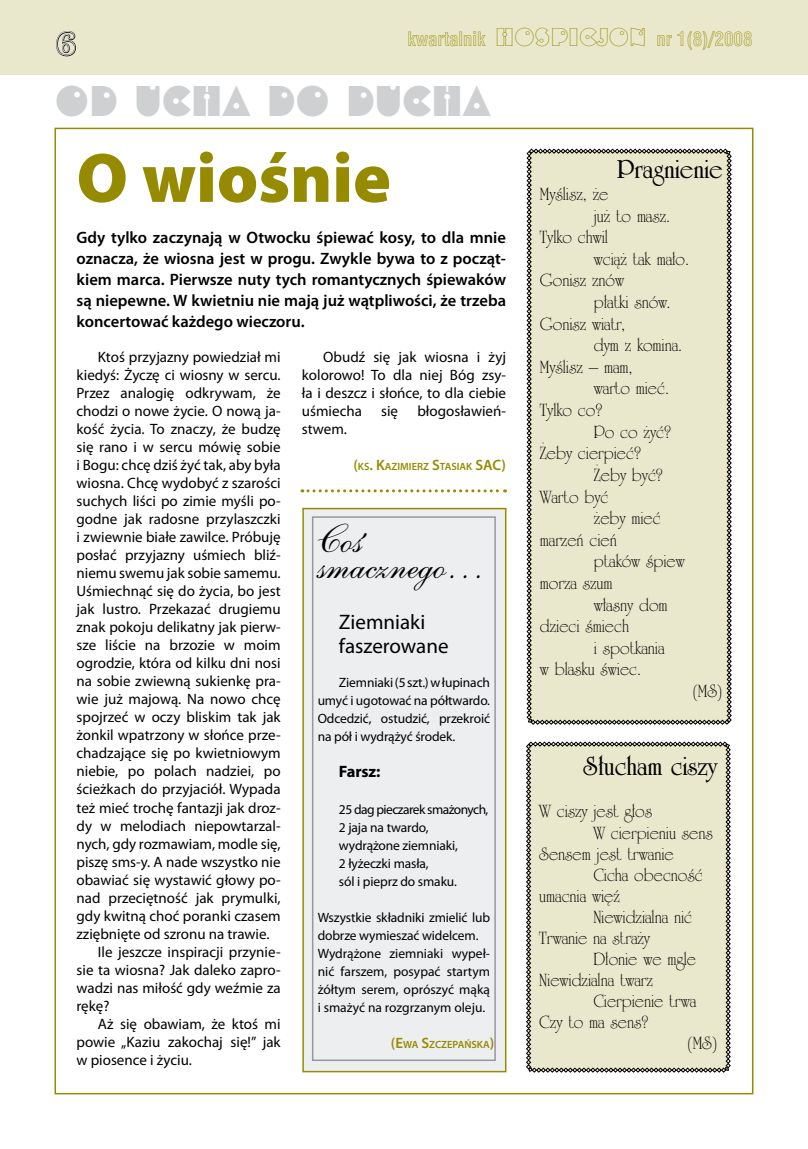
<style>
.page{position:relative;width:808px;height:1149px;background:#fff}
.page>*{position:absolute;margin:0;border:0;box-sizing:border-box;transform-origin:0 0}
.t1{font:900 70.5px "Myriad Pro";color:#968b00}
.t2{font:34.5px/26.5px "Shelley Andante PL";color:#000}
.t3{font:30px "Shotgun PL";color:#ced0d2}
.t4{font:30px "Windsor Out PL";color:#fff}
.t5{font:700 27px "Univrsty Roman PL";color:#000}
.t6{font:21px/24px "Myriad Pro";color:#000}
.t7{font:18px "Univrsty Roman PL";color:#000}
.t8{font:18px "Swis 721 Bd Cn Out PL";color:#968b00}
.t9{font:600 16.5px/21px "Myriad Pro";color:#000;text-align:justify}
.t10{font:700 16.5px "Myriad Pro";letter-spacing:-.01em;color:#000}
.t11{font:15px/18px "Myriad Pro";color:#000;text-align:justify}
.t12{font:13.5px/18px "Myriad Pro";letter-spacing:-.01em;color:#000}
.t13{font:600 10.5px "Myriad Pro";color:#968b00}
.s1{font-family:"Shotgun Blanks PL"}
.s2{font-size:15px}
</style>
<div class="page">
<div style="left:0;top:0;width:808px;height:75px;background:#eae8cc"></div>
<svg style="left:56px;top:31px;width:20px;height:26px"></svg>
<div style="left:302px;top:507px;width:204px;height:564px;background:#edeeef;border:2px solid #968b00"></div>
<div style="left:312px;top:516px;width:184px;height:544px;border:2px solid #98989c"></div>
<div style="left:527px;top:149px;width:205px;height:575px;background:#eae8cc"></div>
<svg style="left:526px;top:741px;width:205px;height:331px;background:#e1dfc5"></svg>
<svg style="left:302px;top:489px;width:203px;height:3px"></svg>
<h3 class="t4" style="left:55px;top:22px;width:23px">6</h3>
<p class="t8" style="left:407px;top:27px;width:347px">kwartalnik <span class="s1">HOSPICJON</span> nr 1(8)/2008</p>
<h3 class="t3" style="left:55px;top:88px;width:437px">OD UCHA DO DUCHA</h3>
<h1 class="t1" style="left:77px;top:131px;width:316px">O wiośnie</h1>
<p class="t9" style="left:77px;top:227px;width:431px">Gdy tylko zaczynają w Otwocku śpiewać kosy, to dla mnie oznacza, że wiosna jest w progu. Zwykle bywa to z począt&shy;kiem marca. Pierwsze nuty tych romantycznych śpiewaków są niepewne. W kwietniu nie mają już wątpliwości, że trzeba koncertować każdego wieczoru.</p>
<p class="t11" style="left:98px;top:348px;width:184px">Ktoś przyjazny powiedział mi</p>
<p class="t11" style="left:77px;top:366px;width:206px">kiedyś: Życzę ci wiosny w sercu.</p>
<p class="t11" style="left:77px;top:384px;width:206px">Przez analogię odkrywam, że</p>
<p class="t11" style="left:77px;top:402px;width:206px">chodzi o nowe życie. O nową ja-</p>
<p class="t11" style="left:77px;top:420px;width:206px">kość życia. To znaczy, że budzę</p>
<p class="t11" style="left:77px;top:438px;width:206px">się rano i w sercu mówię sobie</p>
<p class="t11" style="left:77px;top:456px;width:206px">i Bogu: chcę dziś żyć tak, aby była</p>
<p class="t11" style="left:77px;top:474px;width:206px">wiosna. Chcę wydobyć z szarości</p>
<p class="t11" style="left:77px;top:492px;width:206px">suchych liści po zimie myśli po-</p>
<p class="t11" style="left:77px;top:510px;width:206px">godne jak radosne przylaszczki</p>
<p class="t11" style="left:77px;top:528px;width:206px">i zwiewnie białe zawilce. Próbuję</p>
<p class="t11" style="left:77px;top:546px;width:206px">posłać przyjazny uśmiech bliź-</p>
<p class="t11" style="left:77px;top:564px;width:206px">niemu swemu jak sobie samemu.</p>
<p class="t11" style="left:77px;top:582px;width:206px">Uśmiechnąć się do życia, bo jest</p>
<p class="t11" style="left:77px;top:600px;width:206px">jak lustro. Przekazać drugiemu</p>
<p class="t11" style="left:77px;top:618px;width:206px">znak pokoju delikatny jak pierw-</p>
<p class="t11" style="left:77px;top:636px;width:206px">sze liście na brzozie w moim</p>
<p class="t11" style="left:77px;top:654px;width:206px">ogrodzie, która od kilku dni nosi</p>
<p class="t11" style="left:77px;top:672px;width:206px">na sobie zwiewną sukienkę pra-</p>
<p class="t11" style="left:77px;top:690px;width:206px">wie już majową. Na nowo chcę</p>
<p class="t11" style="left:77px;top:708px;width:206px">spojrzeć w oczy bliskim tak jak</p>
<p class="t11" style="left:77px;top:726px;width:206px">żonkil wpatrzony w słońce prze-</p>
<p class="t11" style="left:77px;top:744px;width:206px">chadzające się po kwietniowym</p>
<p class="t11" style="left:77px;top:762px;width:206px">niebie, po polach nadziei, po</p>
<p class="t11" style="left:77px;top:780px;width:206px">ścieżkach do przyjaciół. Wypada</p>
<p class="t11" style="left:77px;top:798px;width:206px">też mieć trochę fantazji jak droz-</p>
<p class="t11" style="left:77px;top:816px;width:206px">dy w melodiach niepowtarzal-</p>
<p class="t11" style="left:77px;top:834px;width:206px">nych, gdy rozmawiam, modle się,</p>
<p class="t11" style="left:77px;top:852px;width:206px">piszę sms-y. A nade wszystko nie</p>
<p class="t11" style="left:77px;top:870px;width:206px">obawiać się wystawić głowy po-</p>
<p class="t11" style="left:77px;top:888px;width:206px">nad przeciętność jak prymulki,</p>
<p class="t11" style="left:77px;top:906px;width:206px">gdy kwitną choć poranki czasem</p>
<p class="t11" style="left:77px;top:924px;width:194px">zziębnięte od szronu na trawie.</p>
<p class="t11" style="left:98px;top:942px;width:184px">Ile jeszcze inspiracji przynie-</p>
<p class="t11" style="left:77px;top:960px;width:206px">sie ta wiosna? Jak daleko zapro-</p>
<p class="t11" style="left:77px;top:978px;width:206px">wadzi nas miłość gdy weźmie za</p>
<p class="t11" style="left:77px;top:996px;width:34px">rękę?</p>
<p class="t11" style="left:98px;top:1014px;width:184px">Aż się obawiam, że ktoś mi</p>
<p class="t11" style="left:77px;top:1032px;width:206px">powie „Kaziu zakochaj się!” jak</p>
<p class="t11" style="left:77px;top:1050px;width:117px">w piosence i życiu.</p>
<p class="t11" style="left:302px;top:348px;width:206px;text-indent:21px">Obudź się jak wiosna i żyj kolorowo! To dla niej Bóg zsy&shy;ła i deszcz i słońce, to dla ciebie uśmiecha</p>
<p class="t11" style="left:381px;top:402px;width:18px">się</p>
<p class="t11" style="left:417px;top:402px;width:90px">błogosławień-</p>
<p class="t11" style="left:302px;top:420px;width:47px">stwem.</p>
<p class="t13" style="left:353px;top:460px;width:154px"><span class="s2">(</span>KS<span class="s2">. K</span>AZIMIERZ <span class="s2">S</span>TASIAK <span class="s2">SAC)</span></p>
<h2 class="t2" style="left:318px;top:526px;width:169px">Coś smacznego…</h2>
<h3 class="t6" style="left:339px;top:609px;width:111px">Ziemniaki faszerowane</h3>
<p class="t12" style="left:318px;top:673px;width:174px;text-align:justify;text-indent:21px">Ziemniaki (5 szt.) w łupinach umyć i ugotować na półtwardo.<br>Odcedzić, ostudzić, przekroić na pół i wydrążyć środek.</p>
<p class="t10" style="left:339px;top:761px;width:43px">Farsz:</p>
<p class="t12" style="left:339px;top:799px;width:151px">25 dag pieczarek smażonych,<br>2 jaja na twardo, wydrążone ziemniaki,<br>2 łyżeczki masła,<br>sól i pieprz do smaku.</p>
<p class="t12" style="left:318px;top:907px;width:174px">Wszystkie składniki zmielić lub dobrze wymieszać widelcem.<br>Wydrążone ziemniaki wypeł&shy;nić farszem, posypać startym żółtym serem, oprószyć mąką i smażyć na rozgrzanym oleju.</p>
<p class="t13" style="left:391px;top:1037px;width:105px"><span class="s2">(E</span>WA <span class="s2">S</span>ZCZEPAŃSKA<span class="s2">)</span></p>
<h3 class="t5" style="left:617px;top:153px;width:107px">Pragnienie</h3>
<p class="t7" style="left:540px;top:182px;width:70px">Myślisz, że</p>
<p class="t7" style="left:594px;top:203px;width:78px">już to masz.</p>
<p class="t7" style="left:540px;top:225px;width:69px">Tylko chwil</p>
<p class="t7" style="left:594px;top:247px;width:97px">wciąż tak mało.</p>
<p class="t7" style="left:540px;top:268px;width:86px">Gonisz znów</p>
<p class="t7" style="left:594px;top:290px;width:78px">płatki snów.</p>
<p class="t7" style="left:540px;top:311px;width:87px">Gonisz wiatr,</p>
<p class="t7" style="left:594px;top:333px;width:90px">dym z komina.</p>
<p class="t7" style="left:540px;top:355px;width:94px">Myślisz – mam,</p>
<p class="t7" style="left:594px;top:376px;width:77px">warto mieć.</p>
<p class="t7" style="left:540px;top:398px;width:64px">Tylko co?</p>
<p class="t7" style="left:594px;top:419px;width:79px">Po co żyć?</p>
<p class="t7" style="left:540px;top:441px;width:103px">Żeby cierpieć?</p>
<p class="t7" style="left:594px;top:463px;width:71px">Żeby być?</p>
<p class="t7" style="left:540px;top:484px;width:70px">Warto być</p>
<p class="t7" style="left:594px;top:506px;width:68px">żeby mieć</p>
<p class="t7" style="left:540px;top:527px;width:78px">marzeń cień</p>
<p class="t7" style="left:594px;top:549px;width:92px">ptaków śpiew</p>
<p class="t7" style="left:540px;top:571px;width:74px">morza szum</p>
<p class="t7" style="left:594px;top:592px;width:75px">własny dom</p>
<p class="t7" style="left:540px;top:614px;width:91px">dzieci śmiech</p>
<p class="t7" style="left:594px;top:635px;width:72px">i spotkania</p>
<p class="t7" style="left:540px;top:657px;width:103px">w blasku świec.</p>
<p class="t7" style="left:692px;top:679px;width:32px">(MS)</p>
<h3 class="t5" style="left:583px;top:749px;width:136px">Słucham ciszy</h3>
<p class="t7" style="left:539px;top:799px;width:114px">W ciszy jest głos</p>
<p class="t7" style="left:593px;top:820px;width:121px">W cierpieniu sens</p>
<p class="t7" style="left:539px;top:841px;width:136px">Sensem jest trwanie</p>
<p class="t7" style="left:593px;top:862px;width:111px">Cicha obecność</p>
<p class="t7" style="left:539px;top:883px;width:82px">umacnia więź</p>
<p class="t7" style="left:593px;top:904px;width:100px">Niewidzialna nić</p>
<p class="t7" style="left:539px;top:925px;width:112px">Trwanie na straży</p>
<p class="t7" style="left:593px;top:946px;width:104px">Dłonie we mgle</p>
<p class="t7" style="left:539px;top:967px;width:115px">Niewidzialna twarz</p>
<p class="t7" style="left:593px;top:988px;width:104px">Cierpienie trwa</p>
<p class="t7" style="left:539px;top:1009px;width:111px">Czy to ma sens?</p>
<p class="t7" style="left:687px;top:1030px;width:32px">(MS)</p>
</div>
